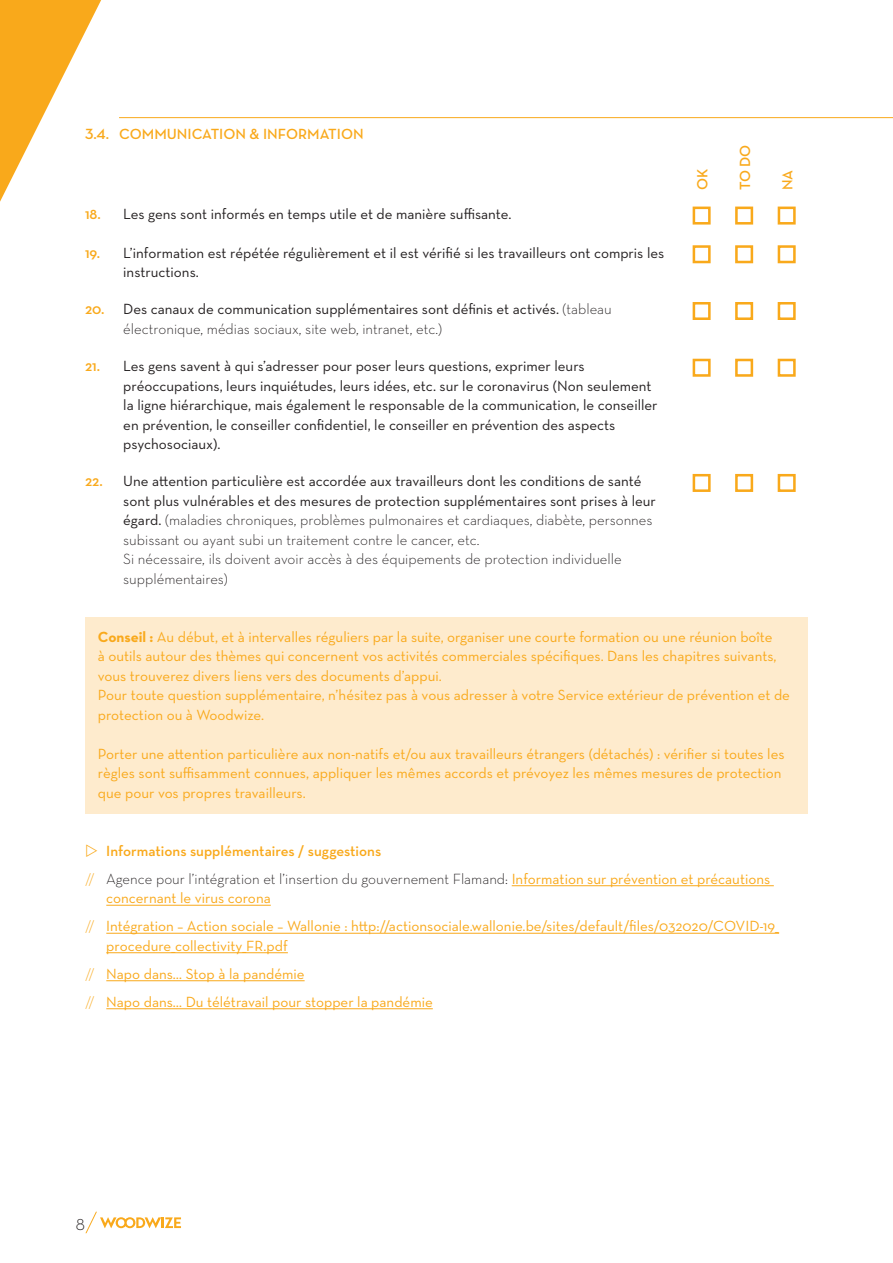
<style>
.page{position:relative;width:893px;height:1263px;background:#fff}
.page>*{position:absolute;margin:0;border:0;box-sizing:border-box;transform-origin:0 0}
.t1{font:300 18px "Neutraface Text";color:#231f20}
.Tip{font:15px/19.5px "Neutraface Text";color:#f9a91b}
.Checklist{font:15px/19.5px "Neutraface Text";color:#231f20}
.Checklist-2{font:300 15px/19.5px "Neutraface Text";color:#231f20}
.Tip-2{font:300 15px/28px "Neutraface Text";color:#231f20}
.Checklist-3{font:600 15px "Neutraface Text";color:#f9a91b}
.s1{font-weight:300}
.s2{font-weight:400}
.s3{font-weight:700}
.s4{font-weight:600;color:#f9a91b}
.s5{color:#f9a91b}
.s6{font-weight:400;color:#f9a91b}
</style>
<div class="page">
<svg style="left:85px;top:1212px;width:96px;height:21px"></svg>
<svg style="left:0;top:0;width:101px;height:202px"></svg>
<hr style="left:119px;top:117px;width:774px;height:1px;background:#f9a91b">
<div style="left:85px;top:617px;width:723px;height:197px;background:#feebcd"></div>
<hr style="left:512px;top:885px;width:262px;height:1px;background:#f9a91b">
<hr style="left:106px;top:905px;width:165px;height:1px;background:#f9a91b">
<hr style="left:106px;top:933px;width:673px;height:1px;background:#f9a91b">
<hr style="left:106px;top:952px;width:182px;height:1px;background:#f9a91b">
<hr style="left:106px;top:980px;width:199px;height:1px;background:#f9a91b">
<hr style="left:106px;top:1008px;width:327px;height:1px;background:#f9a91b">
<p class="Checklist-3" style="left:85px;top:125px;width:280px">3.4. COMMUNICATION &amp; INFORMATION</p>
<p class="Checklist-3" style="left:85px;top:205px;width:17px">18.</p>
<p class="Checklist" style="left:123px;top:204px;width:390px">Les gens sont informés en temps utile et de manière suffisante.</p>
<p class="Checklist-3" style="left:85px;top:243px;width:17px">19.</p>
<p class="Checklist" style="left:123px;top:243px;width:542px">L’information est répétée régulièrement et il est vérifié si les travailleurs ont compris les instructions.</p>
<p class="Checklist-3" style="left:85px;top:300px;width:21px">20.</p>
<p class="Checklist" style="left:123px;top:299px;width:490px">Des canaux de communication supplémentaires sont définis et activés. <span class="s1">(tableau électronique, médias sociaux, site web, intranet, etc.)</span></p>
<p class="Checklist-3" style="left:85px;top:357px;width:17px">21.</p>
<p class="Checklist" style="left:123px;top:356px;width:536px">Les gens savent à qui s’adresser pour poser leurs questions, exprimer leurs préoccupations, leurs inquiétudes, leurs idées, etc. sur le coronavirus (Non seulement la ligne hiérarchique, mais également le responsable de la communication, le conseiller en prévention, le conseiller confidentiel, le conseiller en prévention des aspects psychosociaux).</p>
<p class="Checklist-3" style="left:85px;top:472px;width:19px">22.</p>
<p class="Checklist-2" style="left:123px;top:471px;width:534px"><span class="s2">Une attention particulière est accordée aux travailleurs dont les conditions de santé sont plus vulnérables et des mesures de protection supplémentaires sont prises à leur égard.</span> (maladies chroniques, problèmes pulmonaires et cardiaques, diabète, personnes subissant ou ayant subi un traitement contre le cancer, etc.<br>Si nécessaire, ils doivent avoir accès à des équipements de protection individuelle supplémentaires)</p>
<p class="Checklist-3" style="left:693px;top:190px;width:23px;rotate:-90deg">OK</p>
<p class="Checklist-3" style="left:735px;top:190px;width:47px;rotate:-90deg">TO DO</p>
<p class="Checklist-3" style="left:778px;top:190px;width:22px;rotate:-90deg">NA</p>
<p class="Tip" style="left:98px;top:627px;width:694px"><span class="s3">Conseil :</span> Au début, et à intervalles réguliers par la suite, organiser une courte formation ou une réunion boîte<br>à outils autour des thèmes qui concernent vos activités commerciales spécifiques. Dans les chapitres suivants, vous trouverez divers liens vers des documents d’appui.<br>Pour toute question supplémentaire, n’hésitez pas à vous adresser à votre Service extérieur de prévention et de protection ou à Woodwize.</p>
<p class="Tip" style="left:98px;top:744px;width:688px">Porter une attention particulière aux non-natifs et/ou aux travailleurs étrangers (détachés) : vérifier si toutes les règles sont suffisamment connues, appliquer les mêmes accords et prévoyez les mêmes mesures de protection que pour vos propres travailleurs.</p>
<p class="Tip-2" style="left:85px;top:836px;width:687px;text-indent:21px"><span class="s4">Informations supplémentaires / suggestions<br></span><span class="s5">//</span> Agence pour l’intégration et l’insertion du gouvernement Flamand: <span class="s6">Information sur prévention et précautions</span></p>
<p class="Tip" style="left:106px;top:888px;width:166px">concernant le virus corona</p>
<p class="Tip" style="left:106px;top:916px;width:674px;text-indent:-21px"><span class="s1">//</span> Intégration – Action sociale – Wallonie : http://actionsociale.wallonie.be/sites/default/files/032020/COVID-19_ procedure_collectivity_FR.pdf</p>
<p class="Tip" style="left:85px;top:964px;width:221px"><span class="s1">//</span> Napo dans… Stop à la pandémie</p>
<p class="Tip" style="left:85px;top:992px;width:349px"><span class="s1">//</span> Napo dans… Du télétravail pour stopper la pandémie</p>
<p class="t1" style="left:76px;top:1212px;width:11px">8</p>
</div>
